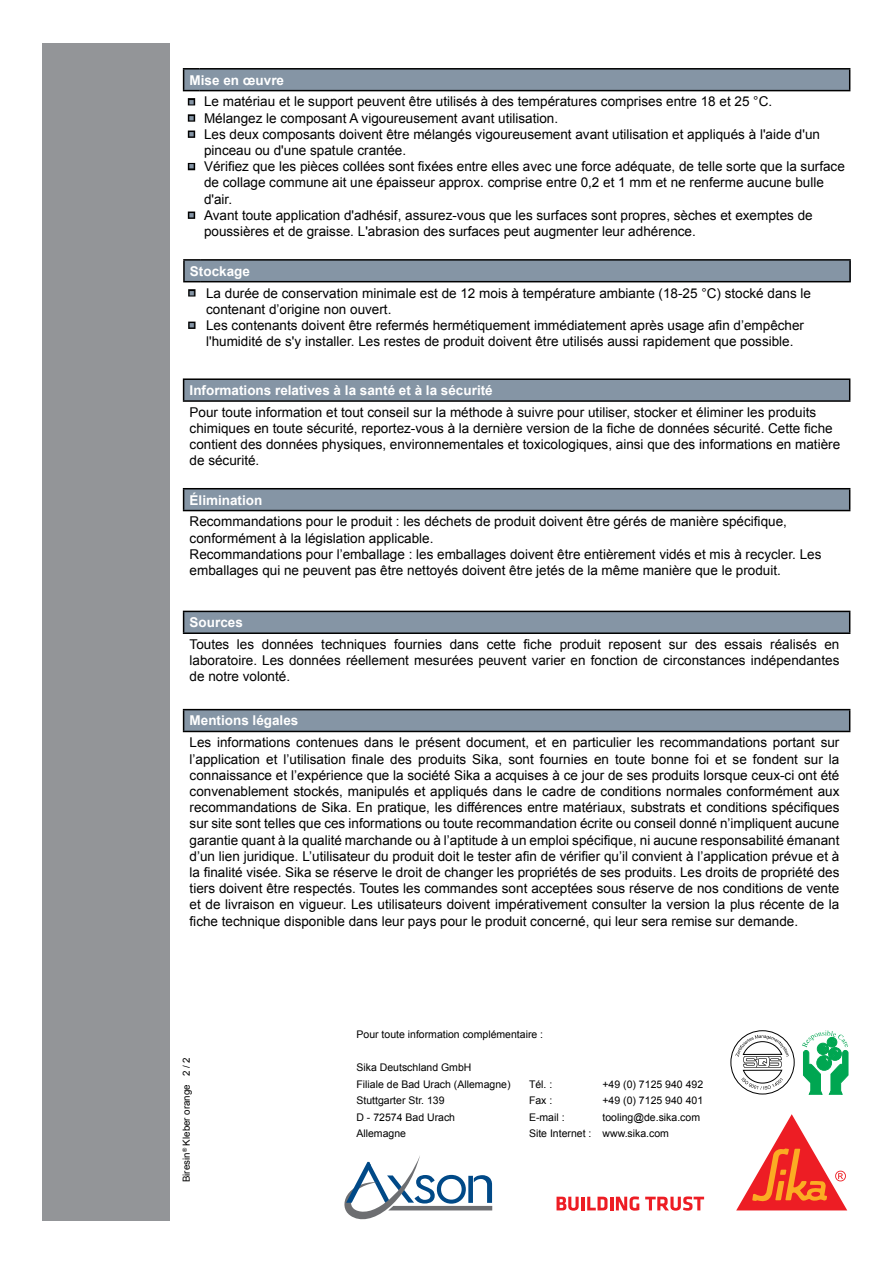
<style>
.page{position:relative;width:893px;height:1263px;background:#fff}
.page>*{position:absolute;margin:0;border:0;box-sizing:border-box;transform-origin:0 0}
.t1{font:13.5px/16.2px "Arial";color:#000}
.t2{font:700 13.5px "Arial";color:#fff}
.t3{font:10.5px/16.5px "Arial";color:#000}
.t4{font:9.75px "Arial";color:#000}
.t5{font:7.5px/16.2px "Wingdings";color:#8595a5;text-align:justify}
</style>
<div class="page">
<div style="left:43px;top:43px;width:127px;height:1177px;background:#939598"></div>
<svg style="left:556px;top:1196px;width:83px;height:14px"></svg>
<svg style="left:645px;top:1196px;width:59px;height:14px"></svg>
<svg style="left:736px;top:1114px;width:111px;height:96px"></svg>
<svg style="left:344px;top:1156px;width:148px;height:63px"></svg>
<div style="left:184px;top:69px;width:666px;height:22px;background:#8595a5"></div>
<svg style="left:184px;top:91px;width:666px;height:128px"></svg>
<svg style="left:849px;top:70px;width:1px;height:20px"></svg>
<hr style="left:200px;top:68px;width:650px;height:2px;background:#000">
<svg style="left:183px;top:68px;width:17px;height:23px"></svg>
<hr style="left:200px;top:90px;width:650px;height:1px;background:#000">
<div style="left:188px;top:98px;width:7px;height:7px;border:3px solid #000"></div>
<div style="left:188px;top:114px;width:7px;height:8px;border:3px solid #000"></div>
<div style="left:188px;top:131px;width:7px;height:7px;border:3px solid #000"></div>
<div style="left:188px;top:163px;width:7px;height:7px;border:3px solid #000"></div>
<div style="left:188px;top:212px;width:7px;height:7px;border:3px solid #000"></div>
<div style="left:184px;top:260px;width:666px;height:22px;background:#8595a5"></div>
<svg style="left:184px;top:282px;width:666px;height:47px"></svg>
<hr style="left:849px;top:261px;width:2px;height:20px;background:#000">
<svg style="left:183px;top:259px;width:17px;height:2px"></svg>
<hr style="left:183px;top:261px;width:2px;height:20px;background:#000">
<hr style="left:200px;top:259px;width:651px;height:2px;background:#000">
<svg style="left:183px;top:281px;width:17px;height:1px"></svg>
<hr style="left:200px;top:281px;width:651px;height:1px;background:#000">
<div style="left:188px;top:289px;width:7px;height:7px;border:3px solid #000"></div>
<div style="left:188px;top:322px;width:7px;height:7px;border:3px solid #000"></div>
<div style="left:184px;top:379px;width:666px;height:22px;background:#8595a5"></div>
<svg style="left:849px;top:380px;width:1px;height:20px"></svg>
<hr style="left:183px;top:378px;width:667px;height:2px;background:#000">
<svg style="left:183px;top:380px;width:1px;height:20px"></svg>
<hr style="left:183px;top:400px;width:667px;height:2px;background:#000">
<div style="left:184px;top:489px;width:666px;height:21px;background:#8595a5"></div>
<svg style="left:849px;top:489px;width:1px;height:21px"></svg>
<hr style="left:183px;top:488px;width:667px;height:1px;background:#000">
<svg style="left:183px;top:489px;width:1px;height:21px"></svg>
<hr style="left:183px;top:510px;width:667px;height:1px;background:#000">
<div style="left:184px;top:611px;width:666px;height:22px;background:#8595a5"></div>
<svg style="left:849px;top:612px;width:1px;height:20px"></svg>
<hr style="left:183px;top:611px;width:667px;height:1px;background:#000">
<svg style="left:183px;top:612px;width:1px;height:20px"></svg>
<hr style="left:183px;top:632px;width:667px;height:2px;background:#000">
<div style="left:184px;top:710px;width:666px;height:21px;background:#8595a5"></div>
<svg style="left:849px;top:710px;width:1px;height:21px"></svg>
<hr style="left:183px;top:709px;width:667px;height:1px;background:#000">
<svg style="left:183px;top:710px;width:1px;height:21px"></svg>
<hr style="left:183px;top:731px;width:667px;height:1px;background:#000">
<svg style="left:802px;top:1030px;width:46px;height:64px"></svg>
<div style="left:731px;top:1030px;width:63px;height:64px;border:1px solid #000;border-radius:50%"></div>
<svg style="left:735px;top:1035px;width:54px;height:55px"></svg>
<p class="t2" style="left:190px;top:71px;width:96px">Mise en œuvre</p>
<p class="t5" style="left:189px;top:94px;width:7px">■ ■ ■</p>
<p class="t5" style="left:189px;top:159px;width:7px">■</p>
<p class="t1" style="left:204px;top:94px;width:642px">Le matériau et le support peuvent être utilisés à des températures comprises entre 18 et 25 °C.<br>Mélangez le composant A vigoureusement avant utilisation.<br>Les deux composants doivent être mélangés vigoureusement avant utilisation et appliqués à l'aide d'un pinceau ou d'une spatule crantée.<br>Vérifiez que les pièces collées sont fixées entre elles avec une force adéquate, de telle sorte que la surface de collage commune ait une épaisseur approx. comprise entre 0,2 et 1 mm et ne renferme aucune bulle d'air.<br>Avant toute application d'adhésif, assurez-vous que les surfaces sont propres, sèches et exemptes de poussières et de graisse. L'abrasion des surfaces peut augmenter leur adhérence.</p>
<p class="t2" style="left:190px;top:262px;width:62px">Stockage</p>
<p class="t5" style="left:189px;top:285px;width:7px">■</p>
<p class="t5" style="left:189px;top:317px;width:7px">■</p>
<p class="t5" style="left:189px;top:207px;width:7px">■</p>
<p class="t1" style="left:206px;top:285px;width:606px">La durée de conservation minimale est de 12 mois à température ambiante (18-25 °C) stocké dans le contenant d’origine non ouvert.<br>Les contenants doivent être refermés hermétiquement immédiatement après usage afin d’empêcher l'humidité de s'y installer. Les restes de produit doivent être utilisés aussi rapidement que possible.</p>
<p class="t2" style="left:190px;top:381px;width:305px">Informations relatives à la santé et à la sécurité</p>
<p class="t1" style="left:190px;top:404px;width:652px">Pour toute information et tout conseil sur la méthode à suivre pour utiliser, stocker et éliminer les produits chimiques en toute sécurité, reportez-vous à la dernière version de la fiche de données sécurité. Cette fiche contient des données physiques, environnementales et toxicologiques, ainsi que des informations en matière de sécurité.</p>
<p class="t2" style="left:190px;top:491px;width:74px">Élimination</p>
<p class="t1" style="left:190px;top:514px;width:633px">Recommandations pour le produit : les déchets de produit doivent être gérés de manière spécifique, conformément à la législation applicable.<br>Recommandations pour l’emballage : les emballages doivent être entièrement vidés et mis à recycler. Les emballages qui ne peuvent pas être nettoyés doivent être jetés de la même manière que le produit.</p>
<p class="t2" style="left:190px;top:614px;width:55px">Sources</p>
<p class="t1" style="left:190px;top:636px;width:651px;text-align:justify">Toutes les données techniques fournies dans cette fiche produit reposent sur des essais réalisés en laboratoire. Les données réellement mesurées peuvent varier en fonction de circonstances indépendantes de notre volonté.</p>
<p class="t2" style="left:190px;top:712px;width:110px">Mentions légales</p>
<p class="t1" style="left:190px;top:735px;width:651px;text-align:justify">Les informations contenues dans le présent document, et en particulier les recommandations portant sur l’application et l’utilisation finale des produits Sika, sont fournies en toute bonne foi et se fondent sur la connaissance et l’expérience que la société Sika a acquises à ce jour de ses produits lorsque ceux-ci ont été convenablement stockés, manipulés et appliqués dans le cadre de conditions normales conformément aux recommandations de Sika. En pratique, les différences entre matériaux, substrats et conditions spécifiques sur site sont telles que ces informations ou toute recommandation écrite ou conseil donné n’impliquent aucune garantie quant à la qualité marchande ou à l’aptitude à un emploi spécifique, ni aucune responsabilité émanant d’un lien juridique. L’utilisateur du produit doit le tester afin de vérifier qu’il convient à l’application prévue et à la finalité visée. Sika se réserve le droit de changer les propriétés de ses produits. Les droits de propriété des tiers doivent être respectés. Toutes les commandes sont acceptées sous réserve de nos conditions de vente et de livraison en vigueur. Les utilisateurs doivent impérativement consulter la version la plus récente de la fiche technique disponible dans leur pays pour le produit concerné, qui leur sera remise sur demande.</p>
<p class="t4" style="left:180px;top:1182px;width:127px;rotate:-90deg">Biresin<sup>®</sup> Kleber orange 2 / 2</p>
<p class="t3" style="left:356px;top:1026px;width:188px">Pour toute information complémentaire :</p>
<p class="t3" style="left:356px;top:1059px;width:156px">Sika Deutschland GmbH<br>Filiale de Bad Urach (Allemagne)</p>
<p class="t3" style="left:529px;top:1076px;width:25px">Tél. :</p>
<p class="t3" style="left:602px;top:1076px;width:102px">+49 (0) 7125 940 492</p>
<p class="t3" style="left:356px;top:1092px;width:90px">Stuttgarter Str. 139</p>
<p class="t3" style="left:529px;top:1092px;width:25px">Fax :</p>
<p class="t3" style="left:602px;top:1092px;width:102px">+49 (0) 7125 940 401</p>
<p class="t3" style="left:356px;top:1109px;width:100px">D - 72574 Bad Urach</p>
<p class="t3" style="left:529px;top:1109px;width:37px">E-mail :</p>
<p class="t3" style="left:602px;top:1109px;width:99px">tooling@de.sika.com</p>
<p class="t3" style="left:356px;top:1125px;width:51px">Allemagne</p>
<p class="t3" style="left:529px;top:1125px;width:142px">Site Internet : www.sika.com</p>
</div>
